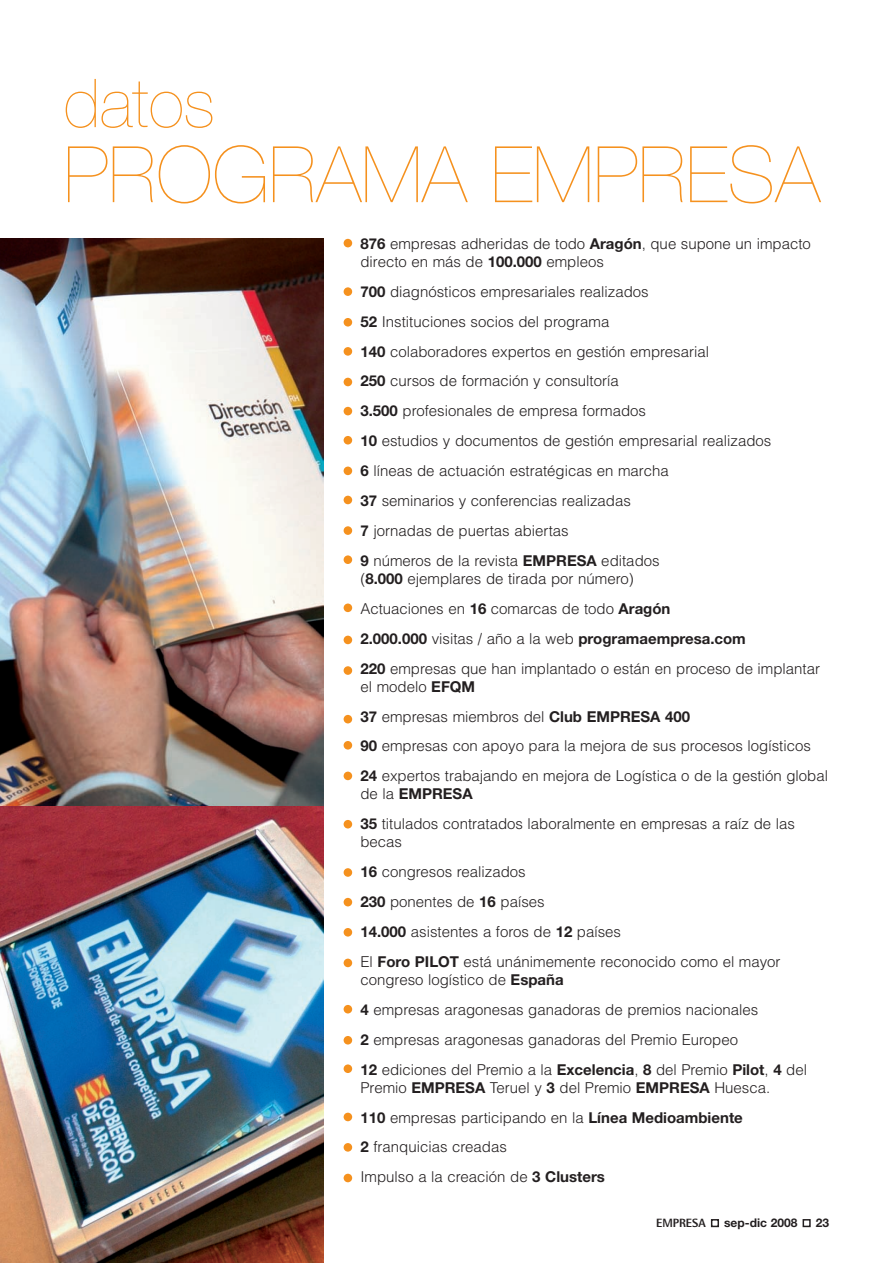
<style>
.page{position:relative;width:893px;height:1263px;background:#fff}
.page>*{position:absolute;margin:0;border:0;box-sizing:border-box;transform-origin:0 0}
.t1{font:200 78px "Helvetica Neue";color:#f5911e}
.t2{font:200 67.5px "Helvetica Neue";color:#f5911e}
.t3{font:300 15px/29.8px "Helvetica";color:#231f20}
.t4{font:700 12px "Helvetica Neue";color:#231f20}
.t5{font:800 12px "Rotis Semi Sans";color:#231f20}
.s1{font-family:"Helvetica Neue";font-weight:700}
</style>
<div class="page">
<div style="left:803px;top:1219px;width:8px;height:8px;border:2px solid #231f20"></div>
<div style="left:711px;top:1219px;width:8px;height:8px;border:2px solid #231f20"></div>
<img style="left:0;top:239px;width:323px;height:568px">
<img style="left:0;top:807px;width:323px;height:456px">
<div style="left:344px;top:239px;width:8px;height:8px;background:#f5911e;border-radius:50%"></div>
<div style="left:344px;top:287px;width:8px;height:9px;background:#f5911e;border-radius:50%"></div>
<div style="left:344px;top:318px;width:8px;height:9px;background:#f5911e;border-radius:50%"></div>
<div style="left:344px;top:347px;width:8px;height:9px;background:#f5911e;border-radius:50%"></div>
<div style="left:344px;top:378px;width:8px;height:8px;background:#f5911e;border-radius:50%"></div>
<div style="left:344px;top:407px;width:8px;height:8px;background:#f5911e;border-radius:50%"></div>
<div style="left:344px;top:436px;width:8px;height:8px;background:#f5911e;border-radius:50%"></div>
<div style="left:344px;top:467px;width:8px;height:8px;background:#f5911e;border-radius:50%"></div>
<div style="left:344px;top:496px;width:8px;height:8px;background:#f5911e;border-radius:50%"></div>
<div style="left:344px;top:526px;width:8px;height:9px;background:#f5911e;border-radius:50%"></div>
<div style="left:344px;top:555px;width:8px;height:9px;background:#f5911e;border-radius:50%"></div>
<div style="left:344px;top:603px;width:8px;height:9px;background:#f5911e;border-radius:50%"></div>
<div style="left:344px;top:636px;width:8px;height:8px;background:#f5911e;border-radius:50%"></div>
<div style="left:344px;top:666px;width:8px;height:9px;background:#f5911e;border-radius:50%"></div>
<div style="left:344px;top:715px;width:8px;height:8px;background:#f5911e;border-radius:50%"></div>
<div style="left:344px;top:741px;width:8px;height:8px;background:#f5911e;border-radius:50%"></div>
<div style="left:344px;top:772px;width:8px;height:8px;background:#f5911e;border-radius:50%"></div>
<div style="left:344px;top:820px;width:8px;height:8px;background:#f5911e;border-radius:50%"></div>
<div style="left:344px;top:868px;width:8px;height:9px;background:#f5911e;border-radius:50%"></div>
<div style="left:344px;top:898px;width:8px;height:8px;background:#f5911e;border-radius:50%"></div>
<div style="left:344px;top:928px;width:8px;height:8px;background:#f5911e;border-radius:50%"></div>
<div style="left:344px;top:959px;width:8px;height:8px;background:#f5911e;border-radius:50%"></div>
<div style="left:344px;top:1005px;width:8px;height:8px;background:#f5911e;border-radius:50%"></div>
<div style="left:344px;top:1036px;width:8px;height:8px;background:#f5911e;border-radius:50%"></div>
<div style="left:344px;top:1064px;width:8px;height:9px;background:#f5911e;border-radius:50%"></div>
<div style="left:344px;top:1113px;width:8px;height:8px;background:#f5911e;border-radius:50%"></div>
<div style="left:344px;top:1143px;width:8px;height:8px;background:#f5911e;border-radius:50%"></div>
<div style="left:344px;top:1174px;width:8px;height:8px;background:#f5911e;border-radius:50%"></div>
<p class="t2" style="left:64px;top:79px;width:153px">datos</p>
<p class="t1" style="left:64px;top:146px;width:758px">PROGRAMA EMPRESA</p>
<p class="t3" style="left:360px;top:235px;width:452px;line-height:18px"><span class="s1">876</span> empresas adheridas de todo <span class="s1">Aragón</span>, que supone un impacto directo en más de <span class="s1">100.000</span> empleos</p>
<p class="t3" style="left:360px;top:277px;width:412px"><span class="s1">700</span> diagnósticos empresariales realizados<br><span class="s1">52</span> Instituciones socios del programa<br><span class="s1">140</span> colaboradores expertos en gestión empresarial<br><span class="s1">250</span> cursos de formación y consultoría<br><span class="s1">3.500</span> profesionales de empresa formados<br><span class="s1">10</span> estudios y documentos de gestión empresarial realizados <span class="s1">6</span> líneas de actuación estratégicas en marcha<br><span class="s1">37</span> seminarios y conferencias realizadas<br><span class="s1">7</span> jornadas de puertas abiertas<br><span class="s1">9</span> números de la revista <span class="s1">EMPRESA</span> editados</p>
<p class="t3" style="left:360px;top:564px;width:461px">(<span class="s1">8.000</span> ejemplares de tirada por número)<br>Actuaciones en <span class="s1">16</span> comarcas de todo <span class="s1">Aragón<br>2.000.000</span> visitas / año a la web <span class="s1">programaempresa.com<br>220</span> empresas que han implantado o están en proceso de implantar</p>
<p class="t3" style="left:360px;top:671px;width:469px">el modelo <span class="s1">EFQM<br>37</span> empresas miembros del <span class="s1">Club EMPRESA 400<br>90</span> empresas con apoyo para la mejora de sus procesos logísticos <span class="s1">24</span> expertos trabajando en mejora de Logística o de la gestión global</p>
<p class="t3" style="left:360px;top:779px;width:436px">de la <span class="s1">EMPRESA<br>35</span> titulados contratados laboralmente en empresas a raíz de las</p>
<p class="t3" style="left:360px;top:827px;width:422px">becas<br><span class="s1">16</span> congresos realizados<br><span class="s1">230</span> ponentes de <span class="s1">16</span> países<br><span class="s1">14.000</span> asistentes a foros de <span class="s1">12</span> países<br>El <span class="s1">Foro PILOT</span> está unánimemente reconocido como el mayor</p>
<p class="t3" style="left:360px;top:965px;width:448px">congreso logístico de <span class="s1">España<br>4</span> empresas aragonesas ganadoras de premios nacionales<br><span class="s1">2</span> empresas aragonesas ganadoras del Premio Europeo<br><span class="s1">12</span> ediciones del Premio a la <span class="s1">Excelencia</span>, <span class="s1">8</span> del Premio <span class="s1">Pilot</span>, <span class="s1">4</span> del</p>
<p class="t3" style="left:360px;top:1072px;width:411px">Premio <span class="s1">EMPRESA</span> Teruel y <span class="s1">3</span> del Premio <span class="s1">EMPRESA</span> Huesca.<br><span class="s1">110</span> empresas participando en la <span class="s1">Línea Medioambiente<br>2</span> franquicias creadas<br>Impulso a la creación de <span class="s1">3 Clusters</span></p>
<p class="t5" style="left:656px;top:1219px;width:51px">EMPRESA</p>
<p class="t4" style="left:724px;top:1218px;width:75px">sep-dic 2008</p>
<p class="t4" style="left:816px;top:1218px;width:15px">23</p>
</div>
